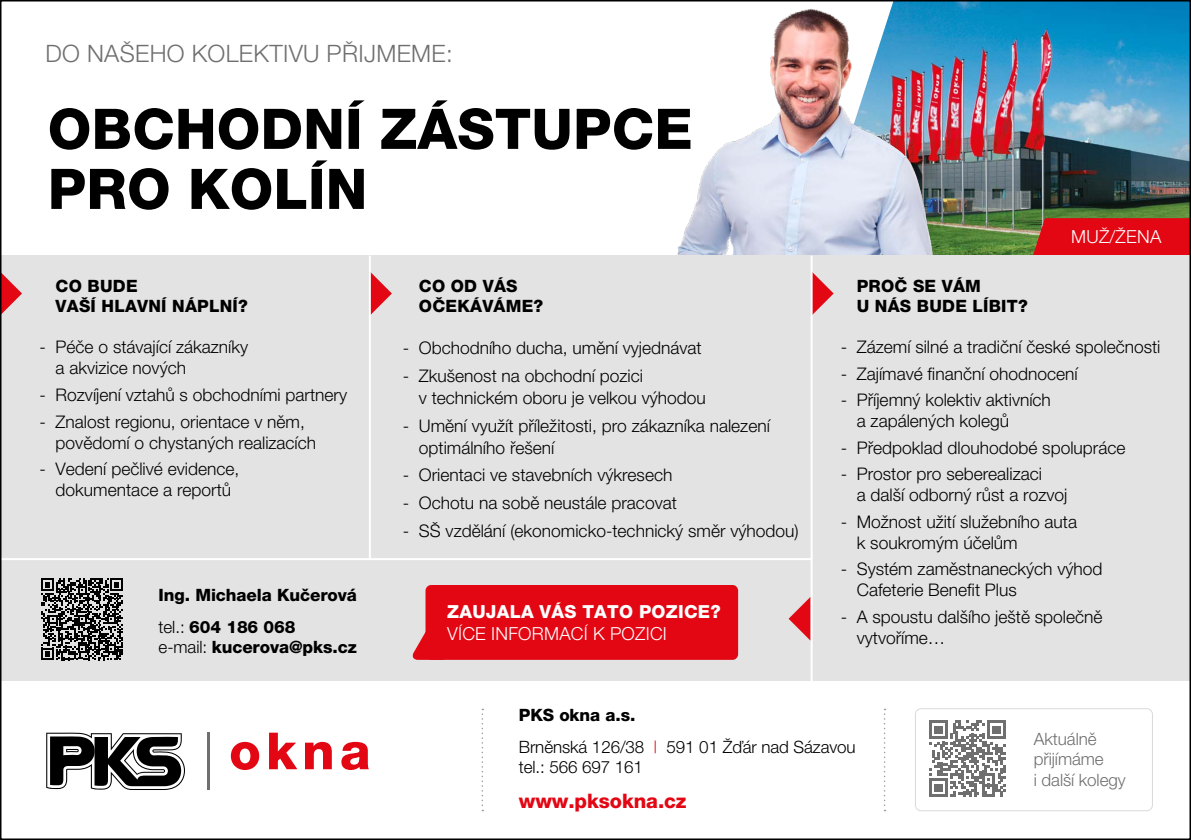
<style>
.page{position:relative;width:1191px;height:840px;background:#fff}
.page>*{position:absolute;margin:0;border:0;box-sizing:border-box;transform-origin:0 0}
.t1{font:56px/60px "Helvetica Neue CE Heavy";letter-spacing:.005em;color:#000}
.t2{font:24px "Helvetica Neue CE Light";letter-spacing:.015em;color:#706f6f}
.t3{font:20px "Helvetica Neue CE Heavy";letter-spacing:-.005em;color:#e30613}
.t4{font:18px "Helvetica Neue CE Light";letter-spacing:.015em;color:#fff}
.t5{font:18px "Helvetica Neue CE Heavy";letter-spacing:.015em;color:#fff}
.t6{font:17.4px/20.8px "Helvetica Neue CE Light";color:#000}
.t7{font:17px/20.4px "Helvetica Neue CE Heavy";letter-spacing:.015em;color:#000}
.t8{font:17px/31.8px "Helvetica Neue CE Heavy";letter-spacing:-.005em;color:#000}
.t9{font:17px/20.4px "Helvetica Neue CE Light";letter-spacing:-.005em;color:#000}
.t10{font:17px/20.4px "Helvetica Neue CE Light";letter-spacing:-.005em;color:#706f6f}
.s1{font-family:"Helvetica Neue CE Light"}
.s2{color:#e30613}
</style>
<div class="page">
<img style="left:973px;top:2px;width:216px;height:253px">
<img style="left:677px;top:2px;width:296px;height:253px">
<svg style="left:1032px;top:218px;width:157px;height:37px;background:#dc0c15"></svg>
<div style="left:0;top:255px;width:1189px;height:426px;background:#e3e3e3"></div>
<hr style="left:0;top:557px;width:812px;height:2px;background:#fff">
<svg style="left:788px;top:597px;width:22px;height:43px"></svg>
<svg style="left:2px;top:273px;width:20px;height:41px"></svg>
<svg style="left:371px;top:272px;width:21px;height:43px"></svg>
<svg style="left:812px;top:271px;width:21px;height:44px"></svg>
<hr style="left:369px;top:255px;width:2px;height:302px;background:#fff">
<hr style="left:810px;top:255px;width:2px;height:426px;background:#fff">
<svg style="left:884px;top:708px;width:1px;height:102px"></svg>
<svg style="left:929px;top:720px;width:76px;height:76px"></svg>
<div style="left:915px;top:707px;width:238px;height:103px;border:1px solid #dadada;border-radius:6px"></div>
<div style="left:425px;top:584px;width:313px;height:75px;background:#e30613;border-radius:6px"></div>
<svg style="left:412px;top:627px;width:16px;height:32px"></svg>
<svg style="left:481px;top:708px;width:2px;height:102px"></svg>
<hr style="left:207px;top:732px;width:2px;height:57px;background:#706f6f">
<svg style="left:231px;top:741px;width:28px;height:28px"></svg>
<svg style="left:269px;top:732px;width:28px;height:36px"></svg>
<svg style="left:305px;top:741px;width:27px;height:27px"></svg>
<svg style="left:341px;top:741px;width:28px;height:28px"></svg>
<svg style="left:46px;top:732px;width:139px;height:57px"></svg>
<svg style="left:41px;top:578px;width:82px;height:82px"></svg>
<h2 class="t2" style="left:45px;top:40px;width:409px">DO NAŠEHO KOLEKTIVU PŘIJMEME:</h2>
<h1 class="t1" style="left:48px;top:101px;width:646px">OBCHODNÍ ZÁSTUPCE<br>PRO KOLÍN</h1>
<p class="t7" style="left:56px;top:276px;width:194px">CO BUDE<br>VAŠÍ HLAVNÍ NÁPLNÍ?</p>
<p class="t6" style="left:56px;top:336px;width:194px;text-indent:-16px">- Péče o stávající zákazníky a akvizice nových</p>
<p class="t6" style="left:40px;top:384px;width:309px">- Rozvíjení vztahů s obchodními partnery</p>
<p class="t6" style="left:56px;top:411px;width:262px;text-indent:-16px">- Znalost regionu, orientace v něm, povědomí o chystaných realizacích</p>
<p class="t6" style="left:40px;top:458px;width:201px;text-align:center">- Vedení pečlivé evidence, dokumentace a reportů</p>
<p class="t8" style="left:159px;top:579px;width:200px">Ing. Michaela Kučerová <span class="s1">tel.:</span> 604 186 068</p>
<p class="t8" style="left:159px;top:631px;width:200px"><span class="s1">e-mail:</span> kucerova@pks.cz</p>
<p class="t7" style="left:419px;top:276px;width:126px">CO OD VÁS<br>OČEKÁVÁME?</p>
<p class="t6" style="left:403px;top:338px;width:300px">- Obchodního ducha, umění vyjednávat</p>
<p class="t6" style="left:419px;top:365px;width:288px;line-height:22px;text-indent:-16px">- Zkušenost na obchodní pozici<br>v technickém oboru je velkou výhodou</p>
<p class="t6" style="left:419px;top:414px;width:352px;line-height:22px;text-indent:-16px">- Umění využít příležitosti, pro zákazníka nalezení optimálního řešení</p>
<p class="t6" style="left:403px;top:464px;width:271px">- Orientaci ve stavebních výkresech</p>
<p class="t6" style="left:403px;top:492px;width:275px">- Ochotu na sobě neustále pracovat</p>
<p class="t6" style="left:403px;top:520px;width:397px">- SŠ vzdělání (ekonomicko-technický směr výhodou)</p>
<p class="t5" style="left:447px;top:601px;width:275px">ZAUJALA VÁS TATO POZICE?</p>
<p class="t4" style="left:447px;top:622px;width:221px">VÍCE INFORMACÍ K POZICI</p>
<p class="t4" style="left:1071px;top:226px;width:92px">MUŽ/ŽENA</p>
<p class="t7" style="left:856px;top:276px;width:172px">PROČ SE VÁM<br>U NÁS BUDE LÍBIT?</p>
<p class="t6" style="left:840px;top:336px;width:321px">- Zázemí silné a tradiční české společnosti</p>
<p class="t6" style="left:840px;top:363px;width:238px">- Zajímavé finanční ohodnocení</p>
<p class="t6" style="left:856px;top:389px;width:196px;text-indent:-16px">- Příjemný kolektiv aktivních a zapálených kolegů</p>
<p class="t6" style="left:840px;top:437px;width:286px">- Předpoklad dlouhodobé spolupráce</p>
<p class="t6" style="left:856px;top:463px;width:212px;text-indent:-16px">- Prostor pro seberealizaci<br>a další odborný růst a rozvoj</p>
<p class="t6" style="left:856px;top:511px;width:222px;text-indent:-16px">- Možnost užití služebního auta k soukromým účelům</p>
<p class="t6" style="left:856px;top:558px;width:247px;text-indent:-16px">- Systém zaměstnaneckých výhod<br>Cafeterie Benefit Plus</p>
<p class="t6" style="left:856px;top:606px;width:247px;text-indent:-16px">- A spoustu dalšího ještě společně vytvoříme…</p>
<p class="t7" style="left:519px;top:704px;width:118px">PKS okna a.s.</p>
<p class="t9" style="left:519px;top:736px;width:338px">Brněnská 126/38 <span class="s2">|</span> 591 01 Žďár nad Sázavou tel.: 566 697 161</p>
<p class="t3" style="left:519px;top:789px;width:169px">www.pksokna.cz</p>
<p class="t10" style="left:1034px;top:728px;width:93px">Aktuálně přijímáme<br>i další kolegy</p>
</div>
